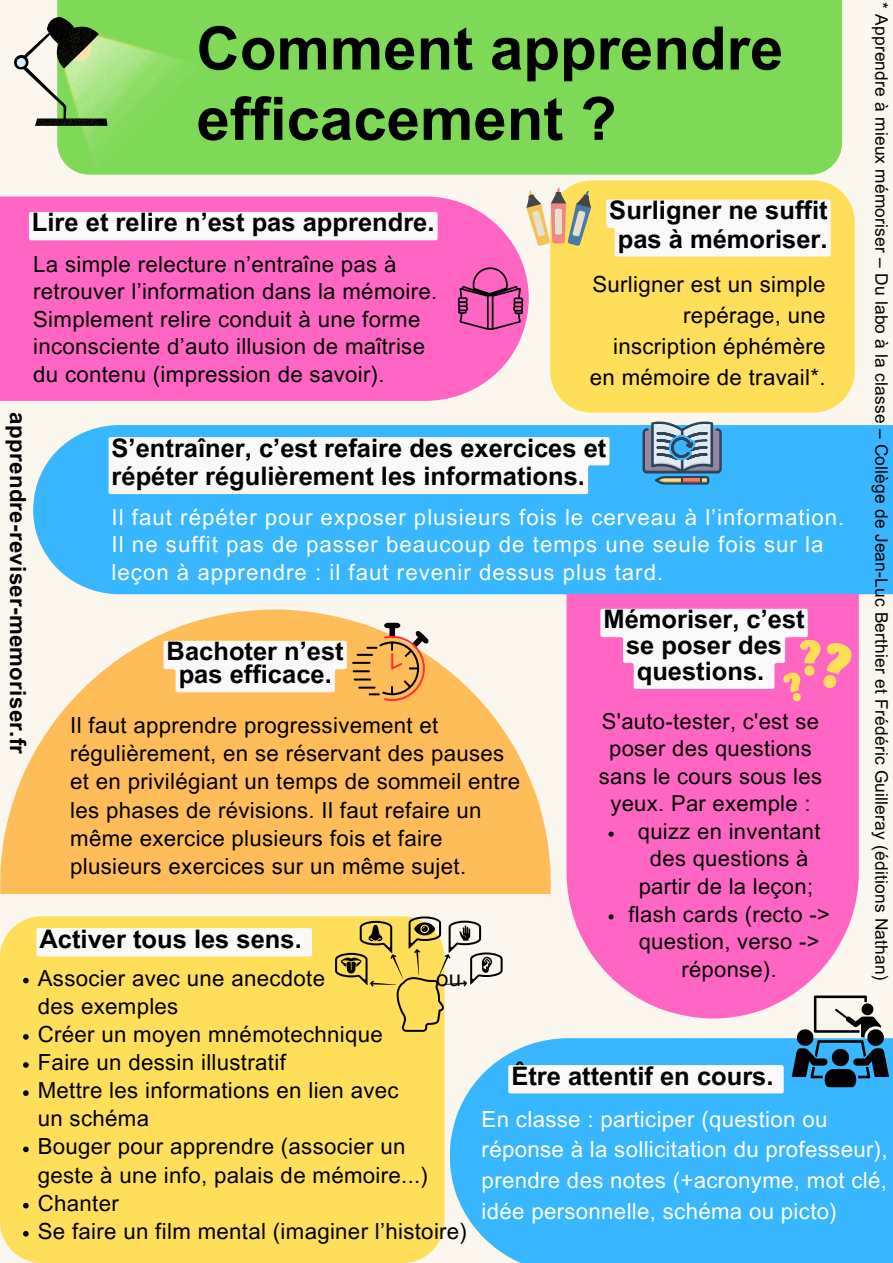
<style>
.page{position:relative;width:893px;height:1263px;background:#fbf7ef}
.page>*{position:absolute;margin:0;border:0;box-sizing:border-box;transform-origin:0 0}
.t1{font:700 60px/70.3px "Arial MT Pro";color:#000}
.t2{font:700 25.5px/25.9px "Arial MT Pro";color:#000;text-align:center}
.t3{font:22.2px/28.1px "Arial MT Pro";letter-spacing:.015em;color:#000}
.t4{font:22.2px/27.6px "Arial MT Pro";letter-spacing:.045em;color:#fff}
.t5{font:22.2px/30.9px "Arial MT Pro";letter-spacing:.015em;color:#fff}
.t6{font:700 22.2px "Arial MT Pro";letter-spacing:.015em;color:#000}
.t7{font:21.98px/27.6px "Arial MT Pro";letter-spacing:.015em;color:#000;text-align:center}
.t8{font:17.25px "Arial MT Pro";letter-spacing:.015em;color:#000}
</style>
<div class="page">
<div style="left:0;top:196px;width:529px;height:205px;background:#ff66c4"></div>
<div style="left:57px;top:0;width:784px;height:175px;background:#7ed957"></div>
<img style="left:57px;top:0;width:126px;height:172px">
<svg style="left:14px;top:17px;width:93px;height:109px"></svg>
<div style="left:33px;top:425px;width:860px;height:169px;background:#38b6ff"></div>
<svg style="left:0;top:609px;width:551px;height:285px;fill:#ffbd59"></svg>
<svg style="left:566px;top:594px;width:293px;height:424px;background:#fe71c7"></svg>
<div style="left:450px;top:1038px;width:443px;height:225px;background:#38b6ff"></div>
<div style="left:550px;top:180px;width:304px;height:233px;background:#ffde59"></div>
<div style="left:0;top:916px;width:444px;height:347px;background:#ffde59"></div>
<svg style="left:458px;top:267px;width:65px;height:63px;background:#cc519c"></svg>
<svg style="left:526px;top:187px;width:65px;height:59px"></svg>
<svg style="left:642px;top:421px;width:79px;height:64px;background:#7996ad"></svg>
<svg style="left:335px;top:916px;width:167px;height:115px"></svg>
<svg style="left:791px;top:995px;width:98px;height:92px"></svg>
<div style="left:29px;top:212px;width:408px;height:28px;background:#faf8f8"></div>
<svg style="left:600px;top:609px;width:251px;height:92px"></svg>
<div style="left:109px;top:437px;width:500px;height:57px;background:#faf8f8"></div>
<svg style="left:164px;top:623px;width:265px;height:78px"></svg>
<svg style="left:608px;top:831px;width:5px;height:6px"></svg>
<svg style="left:608px;top:914px;width:5px;height:5px"></svg>
<div style="left:36px;top:928px;width:276px;height:28px;background:#faf8f8"></div>
<svg style="left:23px;top:978px;width:6px;height:5px"></svg>
<svg style="left:23px;top:1034px;width:6px;height:6px"></svg>
<svg style="left:23px;top:1062px;width:6px;height:6px"></svg>
<svg style="left:23px;top:1090px;width:6px;height:6px"></svg>
<svg style="left:23px;top:1146px;width:6px;height:6px"></svg>
<svg style="left:23px;top:1203px;width:6px;height:5px"></svg>
<svg style="left:23px;top:1231px;width:6px;height:5px"></svg>
<div style="left:508px;top:1065px;width:275px;height:28px;background:#faf8f8"></div>
<div style="left:606px;top:199px;width:224px;height:58px;background:#faf8f8"></div>
<p class="t8" style="left:888px;top:2px;width:980px;rotate:90deg">* Apprendre à mieux mémoriser – Du labo à la classe – Collège de Jean-Luc Berthier et Frédéric Guilleray (éditions Nathan)</p>
<p class="t1" style="left:196px;top:21px;width:588px">Comment apprendre efficacement ?</p>
<h4 class="t2" style="left:609px;top:199px;width:220px;line-height:28.7px">Surligner ne suffit pas à mémoriser.</h4>
<h2 class="t3" style="left:590px;top:271px;width:237px;line-height:30.9px;text-align:right">Surligner est un simple repérage, une inscription éphémère en mémoire de travail*.</h2>
<p class="t2" style="left:32px;top:213px;width:404px">Lire et relire n’est pas apprendre.</p>
<p class="t3" style="left:33px;top:253px;width:406px;line-height:27.6px">La simple relecture n’entraîne pas à retrouver l’information dans la mémoire.<br>Simplement relire conduit à une forme inconsciente d’auto illusion de maîtrise du contenu (impression de savoir).</p>
<p class="t6" style="left:26px;top:412px;width:343px;rotate:90deg">apprendre-reviser-memoriser.fr</p>
<h2 class="t2" style="left:112px;top:436px;width:496px;line-height:28.7px;text-align:left">S’entraîner, c’est refaire des exercices et répéter régulièrement les informations.</h2>
<h4 class="t4" style="left:112px;top:506px;width:734px">Il faut répéter pour exposer plusieurs fois le cerveau à l’information.<br>Il ne suffit pas de passer beaucoup de temps une seule fois sur la leçon à apprendre : il faut revenir dessus plus tard.</h4>
<h1 class="t2" style="left:603px;top:610px;width:203px">Mémoriser, c’est se poser des questions.</h1>
<p class="t2" style="left:167px;top:643px;width:179px;line-height:23.1px">Bachoter n’est pas efficace.</p>
<h2 class="t3" style="left:70px;top:714px;width:451px">Il faut apprendre progressivement et régulièrement, en se réservant des pauses et en privilégiant un temps de sommeil entre les phases de révisions. Il faut refaire un même exercice plusieurs fois et faire plusieurs exercices sur un même sujet.</h2>
<h4 class="t7" style="left:599px;top:710px;width:224px">S'auto-tester, c'est se poser des questions sans le cours sous les yeux. Par exemple :</h4>
<p class="t7" style="left:638px;top:820px;width:184px">quizz en inventant des questions à partir de la leçon;</p>
<h3 class="t7" style="left:628px;top:903px;width:203px">flash cards (recto -&gt; question, verso -&gt; réponse).</h3>
<p class="t2" style="left:40px;top:929px;width:264px">Activer tous les sens.</p>
<h2 class="t3" style="left:38px;top:966px;width:289px">Associer avec une anecdote</h2>
<h2 class="t3" style="left:436px;top:966px;width:27px">ou</h2>
<h2 class="t3" style="left:38px;top:995px;width:142px">des exemples</h2>
<h4 class="t3" style="left:38px;top:1023px;width:346px">Créer un moyen mnémotechnique</h4>
<h2 class="t3" style="left:38px;top:1051px;width:250px">Faire un dessin illustratif</h2>
<p class="t3" style="left:38px;top:1079px;width:362px">Mettre les informations en lien avec un schéma</p>
<h4 class="t3" style="left:38px;top:1135px;width:392px">Bouger pour apprendre (associer un geste à une info, palais de mémoire...)</h4>
<p class="t3" style="left:38px;top:1191px;width:82px">Chanter</p>
<p class="t3" style="left:38px;top:1220px;width:431px">Se faire un film mental (imaginer l’histoire)</p>
<p class="t2" style="left:511px;top:1066px;width:264px">Être attentif en cours.</p>
<h2 class="t5" style="left:481px;top:1106px;width:407px">En classe : participer (question ou réponse à la sollicitation du professeur), prendre des notes (+acronyme, mot clé, idée personnelle, schéma ou picto)</h2>
</div>
